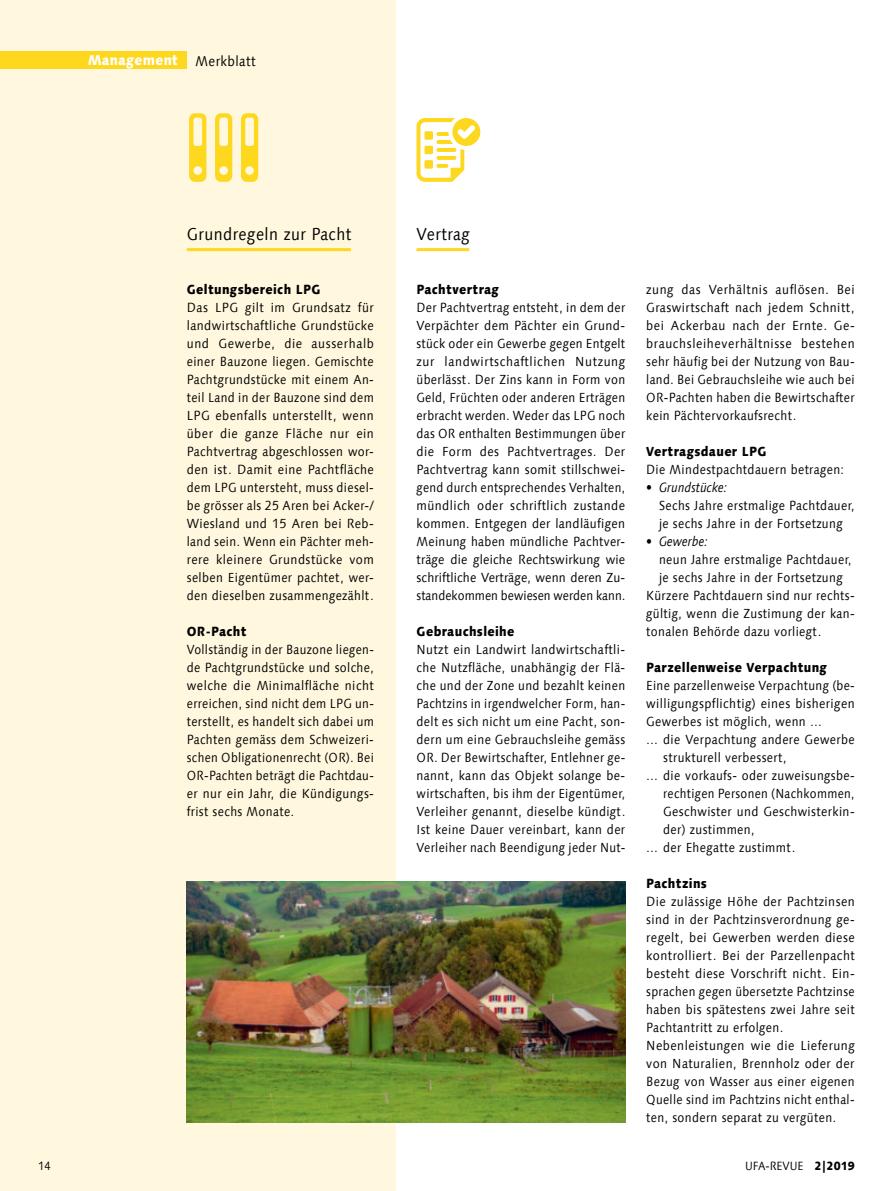
<style>
.page{position:relative;width:893px;height:1191px;background:#fff}
.page>*{position:absolute;margin:0;border:0;box-sizing:border-box;transform-origin:0 0}
.t1{font:17.25px "Linotype Syntax Com";letter-spacing:.03em;color:#000;scale:.9 1}
.t2{font:800 14.25px "Linotype Syntax Com";letter-spacing:.025em;color:#fff;scale:.9 1}
.t3{font:italic 13.5px "Linotype Syntax Com";color:#000;scale:.88 1}
.t4{font:13.2px/18px "Linotype Syntax Com";letter-spacing:.03em;color:#000;text-align:justify;scale:.92 1}
.t5{font:13.2px/18px "Linotype Syntax Com";letter-spacing:.03em;color:#000;text-align:justify;scale:.9 1}
.t6{font:13.2px/18px "Linotype Syntax Com";letter-spacing:.03em;color:#000;text-align:justify;scale:.91 1}
.t7{font:13.2px/18px "Linotype Syntax Com";letter-spacing:.03em;color:#000;text-align:justify;scale:.88 1}
.t8{font:800 13.2px "Linotype Syntax Com";letter-spacing:.025em;color:#000;scale:.9 1}
.t9{font:13.2px "Linotype Syntax Com";letter-spacing:.03em;color:#000;scale:.89 1}
.t10{font:12px "Linotype Syntax Com";color:#000;scale:.9 1}
.t11{font:12px "Linotype Syntax Com";color:#000;scale:.88 1}
.s1{font-weight:400;color:#000}
.s2{font-style:normal}
.s3{font-weight:800}
</style>
<div class="page">
<div style="left:0;top:0;width:395px;height:1191px;background:#fff8de"></div>
<hr style="left:892px;top:0;width:1px;height:1191px;background:#fff8de">
<img style="left:187px;top:881px;width:438px;height:242px">
<svg style="left:417px;top:118px;width:63px;height:64px"></svg>
<hr style="left:436px;top:148px;width:20px;height:4px;background:#fed71f;border-radius:2px">
<svg style="left:436px;top:156px;width:20px;height:4px"></svg>
<svg style="left:436px;top:164px;width:12px;height:4px"></svg>
<svg style="left:241px;top:113px;width:17px;height:69px"></svg>
<svg style="left:215px;top:113px;width:17px;height:69px"></svg>
<svg style="left:189px;top:113px;width:17px;height:69px"></svg>
<div style="left:0;top:51px;width:187px;height:17px;background:#fed71f"></div>
<hr style="left:417px;top:248px;width:52px;height:3px;background:#fed71f">
<hr style="left:187px;top:248px;width:164px;height:3px;background:#fed71f">
<p class="t2" style="left:88px;top:51px;width:188px">Management <span class="s1">Merkblatt</span></p>
<h1 class="t1" style="left:187px;top:223px;width:184px">Grundregeln zur Pacht</h1>
<p class="t8" style="left:187px;top:280px;width:150px">Geltungsbereich LPG</p>
<p class="t4" style="left:187px;top:298px;width:205px">Das LPG gilt im Grundsatz für landwirtschaftliche Grundstücke und Gewerbe, die ausserhalb einer Bauzone liegen. Gemischte Pachtgrundstücke mit einem An&shy;teil Land in der Bauzone sind dem LPG ebenfalls unterstellt, wenn über die ganze Fläche nur ein Pachtvertrag abgeschlossen wor&shy;den ist. Damit eine Pachtfläche dem LPG untersteht, muss diesel&shy;be grösser als 25 Aren bei Acker-/ Wiesland und 15 Aren bei Reb&shy;land sein. Wenn ein Pächter meh&shy;rere kleinere Grundstücke vom selben Eigentümer pachtet, wer&shy;den dieselben zusammengezählt.</p>
<p class="t8" style="left:187px;top:622px;width:68px">OR-Pacht</p>
<p class="t7" style="left:187px;top:640px;width:214px">Vollständig in der Bauzone liegen&shy;de Pachtgrundstücke und solche, welche die Minimalfläche nicht erreichen, sind nicht dem LPG un&shy;terstellt, es handelt sich dabei um Pachten gemäss dem Schweizeri&shy;schen Obligationenrecht (OR). Bei OR-Pachten beträgt die Pachtdau&shy;er nur ein Jahr, die Kündigungs&shy;frist sechs Monate.</p>
<h1 class="t1" style="left:417px;top:223px;width:61px">Vertrag</h1>
<p class="t8" style="left:417px;top:280px;width:93px">Pachtvertrag</p>
<p class="t5" style="left:417px;top:298px;width:234px">Der Pachtvertrag entsteht, in dem der Verpächter dem Pächter ein Grund&shy;stück oder ein Gewerbe gegen Entgelt zur landwirtschaftlichen Nutzung überlässt. Der Zins kann in Form von Geld, Früchten oder anderen Erträgen erbracht werden. Weder das LPG noch das OR enthalten Bestimmungen über die Form des Pachtvertrages. Der Pachtvertrag kann somit stillschwei&shy;gend durch entsprechendes Verhalten, mündlich oder schriftlich zustande kommen. Entgegen der landläufigen Meinung haben mündliche Pachtver&shy;träge die gleiche Rechtswirkung wie schriftliche Verträge, wenn deren Zu&shy;standekommen bewiesen werden kann.</p>
<p class="t8" style="left:417px;top:622px;width:110px">Gebrauchsleihe</p>
<p class="t6" style="left:417px;top:640px;width:231px">Nutzt ein Landwirt landwirtschaftli&shy;che Nutzfläche, unabhängig der Flä&shy;che und der Zone und bezahlt keinen Pachtzins in irgendwelcher Form, han&shy;delt es sich nicht um eine Pacht, son&shy;dern um eine Gebrauchsleihe gemäss OR. Der Bewirtschafter, Entlehner ge&shy;nannt, kann das Objekt solange be&shy;wirtschaften, bis ihm der Eigentümer, Verleiher genannt, dieselbe kündigt.<br>Ist keine Dauer vereinbart, kann der Verleiher nach Beendigung jeder Nut-</p>
<p class="t4" style="left:646px;top:280px;width:228px">zung das Verhältnis auflösen. Bei Graswirtschaft nach jedem Schnitt, bei Ackerbau nach der Ernte. Ge&shy;brauchsleiheverhältnisse bestehen sehr häufig bei der Nutzung von Bau&shy;land. Bei Gebrauchsleihe wie auch bei OR-Pachten haben die Bewirtschafter kein Pächtervorkaufsrecht.</p>
<p class="t8" style="left:646px;top:442px;width:135px">Vertragsdauer LPG</p>
<p class="t5" style="left:646px;top:460px;width:221px">Die Mindestpachtdauern betragen:</p>
<p class="t3" style="left:646px;top:478px;width:94px"><span class="s2">•</span> Grundstücke:</p>
<p class="t5" style="left:659px;top:496px;width:219px">Sechs Jahre erstmalige Pachtdauer, je sechs Jahre in der Fortsetzung</p>
<p class="t3" style="left:646px;top:532px;width:71px"><span class="s2">•</span> Gewerbe:</p>
<p class="t5" style="left:659px;top:550px;width:215px">neun Jahre erstmalige Pachtdauer,</p>
<p class="t5" style="left:659px;top:568px;width:206px">je sechs Jahre in der Fortsetzung</p>
<p class="t5" style="left:646px;top:586px;width:233px">Kürzere Pachtdauern sind nur rechts-</p>
<p class="t5" style="left:646px;top:604px;width:233px">gültig, wenn die Zustimung der kan-</p>
<p class="t5" style="left:646px;top:622px;width:196px">tonalen Behörde dazu vorliegt.</p>
<p class="t8" style="left:646px;top:658px;width:202px">Parzellenweise Verpachtung</p>
<p class="t9" style="left:646px;top:677px;width:236px">Eine parzellenweise Verpachtung (be-</p>
<p class="t4" style="left:646px;top:694px;width:228px">willigungspflichtig) eines bisherigen</p>
<p class="t5" style="left:646px;top:712px;width:197px">Gewerbes ist möglich, wenn …</p>
<p class="t5" style="left:646px;top:730px;width:233px">… die Verpachtung andere Gewerbe</p>
<p class="t5" style="left:663px;top:748px;width:139px">strukturell verbessert,</p>
<p class="t5" style="left:646px;top:766px;width:233px">… die vorkaufs- oder zuweisungsbe-</p>
<p class="t7" style="left:663px;top:784px;width:219px">rechtigen Personen (Nachkommen,</p>
<p class="t6" style="left:663px;top:802px;width:212px">Geschwister und Geschwisterkin-</p>
<p class="t5" style="left:663px;top:820px;width:103px">der) zustimmen,</p>
<p class="t5" style="left:646px;top:838px;width:167px">… der Ehegatte zustimmt.</p>
<p class="t8" style="left:646px;top:874px;width:69px">Pachtzins</p>
<p class="t4" style="left:646px;top:892px;width:228px;text-align:left">Die zulässige Höhe der Pachtzinsen sind in der Pachtzinsverordnung ge&shy;regelt, bei Gewerben werden diese kontrolliert. Bei der Parzellenpacht besteht diese Vorschrift nicht. Ein&shy;sprachen gegen übersetzte Pachtzinse haben bis spätestens zwei Jahre seit Pachtantritt zu erfolgen.<br>Nebenleistungen wie die Lieferung von Naturalien, Brennholz oder der Bezug von Wasser aus einer eigenen Quelle sind im Pachtzins nicht enthal&shy;ten, sondern separat zu vergüten.</p>
<p class="t11" style="left:38px;top:1158px;width:16px">14</p>
<p class="t10" style="left:745px;top:1158px;width:123px">UFA-REVUE <span class="s3">2|2019</span></p>
</div>
